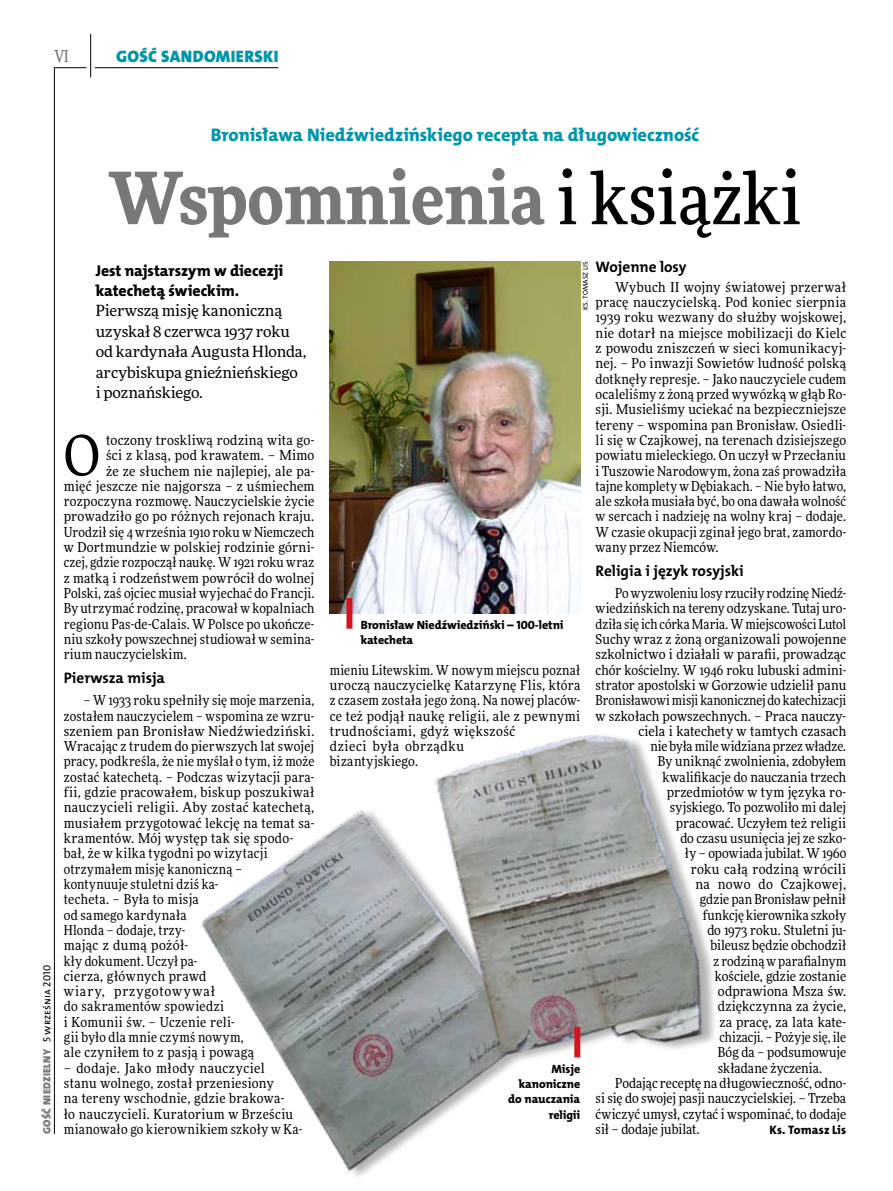
<style>
.page{position:relative;width:893px;height:1191px;background:#fff}
.page>*{position:absolute;margin:0;border:0;box-sizing:border-box;transform-origin:0 0}
.t1{font:900 72px "Freeday Narrow";color:#787779}
.t2{font:55.95px "Freeday Narrow News";color:#000}
.t3{font:18.3px "The Mix HP8 Ex Bld";color:#0096aa}
.t4{font:16.65px "The Mix HP9 Blk";letter-spacing:.02em;color:#0096aa}
.t5{font:500 16.5px "Freeday Narrow";color:#787779;scale:.9 1}
.t6{font:15.75px/20.4px "The Mix HP8 Ex Bld";letter-spacing:-.005em;color:#000}
.t7{font:15.45px/20.4px "Freeday News";color:#000}
.t8{font:15.3px "The Mix HP7 Bld";letter-spacing:-.025em;color:#000}
.t9{font:13.65px/15.3px "Freeday Narrow News";letter-spacing:.015em;color:#000}
.t10{font:13.65px "Freeday Narrow News";letter-spacing:-.005em;color:#000}
.t11{font:12.3px "The Mix HP8 Ex Bld";letter-spacing:.005em;color:#000}
.t12{font:12px/15.3px "The Mix HP8 Ex Bld";letter-spacing:-.005em;color:#000}
.t13{font:10.5px "The Mix HP9 Blk";letter-spacing:.025em;color:#787779}
.t14{font:7.2px "The Mix HP5 Plain";color:#000}
.s1{font-family:"The Mix HP5 Plain";color:#000}
.s2{font-weight:500;color:#000}
</style>
<div class="page">
<hr style="left:54px;top:67px;width:1px;height:1067px;background:#000">
<hr style="left:90px;top:34px;width:1px;height:43px;background:#000">
<hr style="left:54px;top:67px;width:32px;height:1px;background:#000">
<hr style="left:95px;top:67px;width:183px;height:1px;background:#000">
<img style="left:330px;top:261px;width:250px;height:352px">
<img style="left:201px;top:734px;width:514px;height:442px">
<div style="left:346px;top:598px;width:6px;height:30px;background:#d3151f"></div>
<div style="left:574px;top:1026px;width:6px;height:31px;background:#d3151f"></div>
<p class="t5" style="left:54px;top:46px;width:17px">VI</p>
<p class="t4" style="left:116px;top:46px;width:164px">GOŚĆ SANDOMIERSKI</p>
<p class="t13" style="left:40px;top:1134px;width:170px;rotate:-90deg">GOŚĆ NIEDZIELNY <span class="s1">5 września 2010</span></p>
<h3 class="t3" style="left:211px;top:123px;width:490px">Bronisława Niedźwiedzińskiego recepta na długowieczność</h3>
<h1 class="t1" style="left:108px;top:151px;width:695px">Wspomnienia <span class="s2">i książki</span></h1>
<p class="t6" style="left:96px;top:260px;width:189px">Jest najstarszym w diecezji katechetą świeckim.</p>
<p class="t7" style="left:96px;top:300px;width:212px">Pierwszą misję kanoniczną uzyskał 8 czerwca 1937 roku od kardynała Augusta Hlonda, arcybiskupa gnieźnieńskiego i poznańskiego.</p>
<h2 class="t2" style="left:64px;top:421px;width:38px">O</h2>
<p class="t9" style="left:106px;top:432px;width:210px">toczony troskliwą rodziną wita go-</p>
<p class="t8" style="left:596px;top:257px;width:92px">Wojenne losy</p>
<p class="t9" style="left:596px;top:279px;width:252px;text-align:justify;text-indent:20px">Wybuch II wojny światowej przerwał pracę nauczycielską. Pod koniec sierpnia 1939 roku wezwany do służby wojskowej, nie dotarł na miejsce mobilizacji do Kielc z powodu zniszczeń w sieci komunikacyj&shy;nej. – Po inwazji Sowietów ludność polską dotknęły represje. – Jako nauczyciele cudem ocaleliśmy z żoną przed wywózką w głąb Ro&shy;sji. Musieliśmy uciekać na bezpieczniejsze tereny – wspomina pan Bronisław. Osiedli&shy;li się w Czajkowej, na terenach dzisiejszego powiatu mieleckiego. On uczył w Przecłaniu i Tuszowie Narodowym, żona zaś prowadziła tajne komplety w Dębiakach. – Nie było łatwo, ale szkoła musiała być, bo ona dawała wolność w sercach i nadzieję na wolny kraj – dodaje.<br>W czasie okupacji zginał jego brat, zamordo&shy;wany przez Niemców.</p>
<p class="t8" style="left:596px;top:561px;width:150px">Religia i język rosyjski</p>
<p class="t9" style="left:615px;top:585px;width:233px">Po wyzwoleniu losy rzuciły rodzinę Niedź-</p>
<p class="t9" style="left:596px;top:600px;width:252px">wiedzińskich na tereny odzyskane. Tutaj uro-</p>
<p class="t10" style="left:596px;top:615px;width:252px">dziła się ich córka Maria. W miejscowości Lutol</p>
<p class="t9" style="left:596px;top:631px;width:252px">Suchy wraz z żoną organizowali powojenne</p>
<p class="t9" style="left:596px;top:646px;width:252px">szkolnictwo i działali w parafii, prowadząc</p>
<p class="t9" style="left:596px;top:662px;width:252px">chór kościelny. W 1946 roku lubuski admini-</p>
<p class="t9" style="left:596px;top:677px;width:252px">strator apostolski w Gorzowie udzielił panu</p>
<p class="t10" style="left:596px;top:692px;width:252px">Bronisławowi misji kanonicznej do katechizacji</p>
<p class="t9" style="left:596px;top:708px;width:252px">w szkołach powszechnych. – Praca nauczy-</p>
<p class="t9" style="left:638px;top:723px;width:209px">ciela i katechety w tamtych czasach</p>
<p class="t10" style="left:650px;top:738px;width:197px">nie była mile widziana przez władze.</p>
<p class="t9" style="left:658px;top:754px;width:190px">By uniknąć zwolnienia, zdobyłem</p>
<p class="t9" style="left:662px;top:769px;width:185px">kwalifikacje do nauczania trzech</p>
<p class="t9" style="left:667px;top:784px;width:181px">przedmiotów w tym języka ro-</p>
<p class="t9" style="left:670px;top:799px;width:178px">syjskiego. To pozwoliło mi dalej</p>
<p class="t9" style="left:676px;top:815px;width:172px">pracować. Uczyłem też religii</p>
<p class="t9" style="left:680px;top:830px;width:167px">do czasu usunięcia jej ze szko-</p>
<p class="t9" style="left:685px;top:845px;width:163px">ły – opowiada jubilat. W 1960</p>
<p class="t9" style="left:691px;top:861px;width:157px">roku całą rodziną wrócili</p>
<p class="t9" style="left:695px;top:876px;width:152px">na nowo do Czajkowej,</p>
<p class="t9" style="left:700px;top:891px;width:148px">gdzie pan Bronisław pełnił</p>
<p class="t9" style="left:703px;top:907px;width:145px">funkcję kierownika szkoły</p>
<p class="t9" style="left:707px;top:922px;width:140px">do 1973 roku. Stuletni ju-</p>
<p class="t9" style="left:710px;top:937px;width:137px">bileusz będzie obchodził</p>
<p class="t9" style="left:713px;top:953px;width:134px">z rodziną w parafialnym</p>
<p class="t9" style="left:715px;top:968px;width:133px">kościele, gdzie zostanie</p>
<p class="t9" style="left:718px;top:983px;width:130px">odprawiona Msza św.</p>
<p class="t9" style="left:718px;top:998px;width:130px">dziękczynna za życie,</p>
<p class="t9" style="left:719px;top:1014px;width:128px">za pracę, za lata kate-</p>
<p class="t10" style="left:719px;top:1028px;width:128px">chizacji. – Pożyje się, ile</p>
<p class="t9" style="left:718px;top:1044px;width:130px">Bóg da – podsumowuje</p>
<p class="t9" style="left:718px;top:1060px;width:106px">składane życzenia.</p>
<p class="t9" style="left:615px;top:1075px;width:233px">Podając receptę na długowieczność, odno-</p>
<p class="t9" style="left:596px;top:1090px;width:252px">si się do swojej pasji nauczycielskiej. – Trzeba</p>
<p class="t9" style="left:596px;top:1106px;width:252px">ćwiczyć umysł, czytać i wspominać, to dodaje</p>
<p class="t9" style="left:596px;top:1121px;width:105px">sił – dodaje jubilat.</p>
<p class="t11" style="left:769px;top:1122px;width:78px">Ks. Tomasz Lis</p>
<p class="t14" style="left:581px;top:310px;width:49px;rotate:-90deg">ks. Tomasz Lis</p>
<p class="t9" style="left:106px;top:447px;width:210px">ści z klasą, pod krawatem. – Mimo</p>
<p class="t9" style="left:106px;top:463px;width:210px">że ze słuchem nie najlepiej, ale pa-</p>
<p class="t9" style="left:64px;top:478px;width:252px">mięć jeszcze nie najgorsza – z uśmiechem</p>
<p class="t9" style="left:64px;top:493px;width:252px">rozpoczyna rozmowę. Nauczycielskie życie</p>
<p class="t9" style="left:64px;top:509px;width:252px">prowadziło go po różnych rejonach kraju.</p>
<p class="t9" style="left:64px;top:524px;width:252px">Urodził się 4 września 1910 roku w Niemczech</p>
<p class="t9" style="left:64px;top:539px;width:252px">w Dortmundzie w polskiej rodzinie górni-</p>
<p class="t9" style="left:64px;top:555px;width:252px">czej, gdzie rozpoczął naukę. W 1921 roku wraz</p>
<p class="t9" style="left:64px;top:570px;width:252px">z matką i rodzeństwem powrócił do wolnej</p>
<p class="t9" style="left:64px;top:585px;width:252px">Polski, zaś ojciec musiał wyjechać do Francji.</p>
<p class="t9" style="left:64px;top:600px;width:252px">By utrzymać rodzinę, pracował w kopalniach</p>
<p class="t9" style="left:64px;top:616px;width:252px">regionu Pas-de-Calais. W Polsce po ukończe-</p>
<p class="t9" style="left:64px;top:631px;width:252px">niu szkoły powszechnej studiował w semina-</p>
<p class="t9" style="left:64px;top:646px;width:124px">rium nauczycielskim.</p>
<p class="t8" style="left:64px;top:668px;width:103px">Pierwsza misja</p>
<p class="t9" style="left:64px;top:692px;width:252px;text-indent:20px">– W 1933 roku spełniły się moje marzenia, zostałem nauczycielem – wspomina ze wzru&shy;szeniem pan Bronisław Niedźwiedziński.<br>Wracając z trudem do pierwszych lat swojej pracy, podkreśla, że nie myślał o tym, iż może zostać katechetą. – Podczas wizytacji para&shy;fii, gdzie pracowałem, biskup poszukiwał nauczycieli religii. Aby zostać katechetą, musiałem przygotować lekcję na temat sa&shy;kramentów. Mój występ tak się spodo&shy;bał, że w kilka tygodni po wizytacji otrzymałem misję kanoniczną –<br>kontynuuje stuletni dziś ka-<br>techeta. – Była to misja<br>od samego kardynała<br>Hlonda – dodaje, trzy-<br>mając z dumą pożół-<br>kły dokument. Uczył pa-<br>cierza, głównych prawd<br>wiary, przygotowywał<br>do sakramentów spowiedzi<br>i Komunii św. – Uczenie reli-<br>gii było dla mnie czymś nowym,<br>ale czyniłem to z pasją i powagą</p>
<p class="t9" style="left:64px;top:1060px;width:240px">– dodaje. Jako młody nauczyciel<br>stanu wolnego, został przeniesiony<br>na tereny wschodnie, gdzie brakowa-<br>ło nauczycieli. Kuratorium w Brześciu mianowało go kierownikiem szkoły w Ka-</p>
<p class="t12" style="left:361px;top:617px;width:204px">Bronisław Niedźwiedziński – 100-letni katecheta</p>
<p class="t9" style="left:330px;top:662px;width:252px">mieniu Litewskim. W nowym miejscu poznał uroczą nauczycielkę Katarzynę Flis, która z czasem została jego żoną. Na nowej placów&shy;ce też podjął naukę religii, ale z pewnymi trudnościami, gdyż większość<br>dzieci była obrządku<br>bizantyjskiego.</p>
<p class="t12" style="left:508px;top:1061px;width:74px;text-align:right">Misje kanoniczne do nauczania religii</p>
</div>
